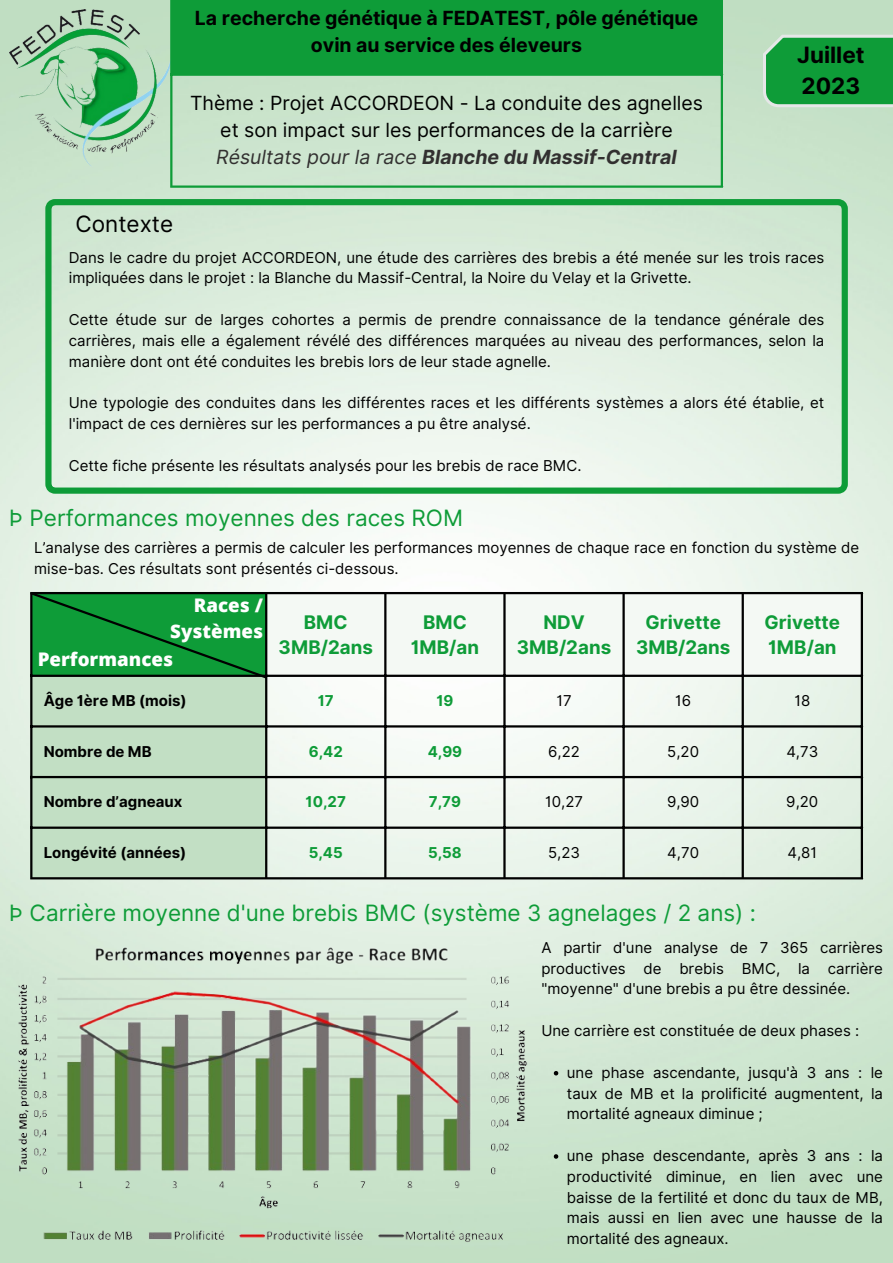
<style>
.page{position:relative;width:893px;height:1263px;background:#fff}
.page>*{position:absolute;margin:0;border:0;box-sizing:border-box;transform-origin:0 0}
.t1{font:22.5px "Inter";color:#0e9c38}
.t2{font:700 22.5px/30.9px "Inter";color:#000}
.t3{font:22.5px "Inter";color:#000}
.t4{font:19.5px/27px "Inter";color:#000;text-align:center}
.t5{font:700 19.5px/27px "Inter";color:#000;text-align:center}
.t6{font:italic 700 19.5px "Inter";color:#323030}
.t7{font:700 18.75px "Inter";color:#0e9c38}
.t8{font:800 18.75px/25.9px "Open Sans";color:#fff;text-align:right}
.t9{font:15px/20.9px "Inter";color:#000;text-align:justify}
.t10{font:700 15px "Inter";color:#000}
.t11{font:700 15px "Inter";color:#0e9c38}
.s1{font-weight:400}
</style>
<div class="page">
<img style="left:0;top:0;width:893px;height:1263px">
<svg style="left:763px;top:35px;width:130px;height:72px;background:#27a54c"></svg>
<svg style="left:45px;top:199px;width:802px;height:295px;background:#d4ead7"></svg>
<img style="left:9px;top:10px;width:161px;height:159px">
<img style="left:0;top:933px;width:541px;height:321px">
<svg style="left:554px;top:1071px;width:4px;height:4px"></svg>
<svg style="left:554px;top:1154px;width:4px;height:5px"></svg>
<div style="left:171px;top:0;width:551px;height:75px;background:#0e9c38"></div>
<hr style="left:170px;top:0;width:2px;height:185px;background:#0e9c38">
<hr style="left:721px;top:0;width:2px;height:185px;background:#0e9c38">
<hr style="left:170px;top:74px;width:553px;height:2px;background:#0e9c38">
<hr style="left:170px;top:185px;width:553px;height:3px;background:#0e9c38">
<div style="left:270px;top:594px;width:590px;height:81px;background:#f4f9f4"></div>
<div style="left:32px;top:680px;width:233px;height:197px;background:#c2dfc4"></div>
<hr style="left:30px;top:594px;width:2px;height:283px;background:#000">
<hr style="left:265px;top:594px;width:2px;height:283px;background:#000">
<hr style="left:384px;top:594px;width:2px;height:283px;background:#000">
<hr style="left:503px;top:594px;width:2px;height:283px;background:#000">
<hr style="left:622px;top:594px;width:3px;height:283px;background:#000">
<hr style="left:741px;top:594px;width:3px;height:283px;background:#000">
<hr style="left:860px;top:594px;width:3px;height:283px;background:#000">
<hr style="left:30px;top:592px;width:833px;height:2px;background:#000">
<hr style="left:30px;top:675px;width:833px;height:2px;background:#000">
<hr style="left:30px;top:725px;width:833px;height:2px;background:#000">
<hr style="left:30px;top:776px;width:833px;height:2px;background:#000">
<hr style="left:30px;top:826px;width:833px;height:3px;background:#000">
<hr style="left:30px;top:877px;width:833px;height:2px;background:#000">
<svg style="left:28px;top:590px;width:242px;height:90px;background:#1b933e"></svg>
<h2 class="t3" style="left:75px;top:210px;width:99px">Contexte</h2>
<p class="t5" style="left:195px;top:5px;width:505px">La recherche génétique à FEDATEST, pôle génétique ovin au service des éleveurs</p>
<p class="t4" style="left:190px;top:90px;width:514px">Thème : Projet ACCORDEON - La conduite des agnelles et son impact sur les performances de la carrière</p>
<p class="t6" style="left:216px;top:145px;width:462px"><span class="s1">Résultats pour la race</span> Blanche du Massif-Central</p>
<p class="t2" style="left:797px;top:39px;width:69px">Juillet<br>2023</p>
<h2 class="t9" style="left:69px;top:247px;width:757px">Dans le cadre du projet ACCORDEON, une étude des carrières des brebis a été menée sur les trois races impliquées dans le projet : la Blanche du Massif-Central, la Noire du Velay et la Grivette.</h2>
<p class="t9" style="left:69px;top:309px;width:757px">Cette étude sur de larges cohortes a permis de prendre connaissance de la tendance générale des carrières, mais elle a également révélé des différences marquées au niveau des performances, selon la manière dont ont été conduites les brebis lors de leur stade agnelle.</p>
<p class="t9" style="left:69px;top:392px;width:757px">Une typologie des conduites dans les différentes races et les différents systèmes a alors été établie, et l'impact de ces dernières sur les performances a pu être analysé.</p>
<p class="t9" style="left:69px;top:455px;width:514px">Cette fiche présente les résultats analysés pour les brebis de race BMC.</p>
<p class="t1" style="left:9px;top:504px;width:456px">Þ Performances moyennes des races ROM</p>
<p class="t9" style="left:34px;top:537px;width:826px">L’analyse des carrières a permis de calculer les performances moyennes de chaque race en fonction du système de mise-bas. Ces résultats sont présentés ci-dessous.</p>
<p class="t8" style="left:170px;top:592px;width:94px">Races /<br>Systèmes</p>
<p class="t8" style="left:38px;top:646px;width:137px">Performances</p>
<p class="t7" style="left:304px;top:610px;width:45px">BMC</p>
<p class="t7" style="left:279px;top:636px;width:96px">3MB/2ans</p>
<p class="t7" style="left:423px;top:610px;width:45px">BMC</p>
<p class="t7" style="left:411px;top:636px;width:70px">1MB/an</p>
<p class="t7" style="left:543px;top:610px;width:43px">NDV</p>
<p class="t7" style="left:517px;top:636px;width:96px">3MB/2ans</p>
<p class="t7" style="left:645px;top:610px;width:77px">Grivette</p>
<p class="t7" style="left:636px;top:636px;width:96px">3MB/2ans</p>
<p class="t7" style="left:764px;top:610px;width:77px">Grivette</p>
<p class="t7" style="left:768px;top:636px;width:70px">1MB/an</p>
<p class="t10" style="left:44px;top:692px;width:144px">Âge 1ère MB (mois)</p>
<p class="t11" style="left:318px;top:692px;width:18px">17</p>
<p class="t11" style="left:436px;top:692px;width:19px">19</p>
<p class="t9" style="left:556px;top:690px;width:17px">17</p>
<p class="t9" style="left:675px;top:690px;width:17px">16</p>
<p class="t9" style="left:794px;top:690px;width:17px">18</p>
<p class="t10" style="left:44px;top:742px;width:110px">Nombre de MB</p>
<p class="t11" style="left:309px;top:742px;width:36px">6,42</p>
<p class="t11" style="left:428px;top:742px;width:36px">4,99</p>
<p class="t9" style="left:548px;top:741px;width:33px">6,22</p>
<p class="t9" style="left:667px;top:741px;width:33px">5,20</p>
<p class="t9" style="left:786px;top:741px;width:33px">4,73</p>
<p class="t10" style="left:44px;top:793px;width:140px">Nombre d’agneaux</p>
<p class="t11" style="left:306px;top:793px;width:42px">10,27</p>
<p class="t11" style="left:429px;top:793px;width:34px">7,79</p>
<p class="t9" style="left:545px;top:791px;width:39px">10,27</p>
<p class="t9" style="left:667px;top:791px;width:34px">9,90</p>
<p class="t9" style="left:786px;top:791px;width:33px">9,20</p>
<p class="t10" style="left:44px;top:844px;width:144px">Longévité (années)</p>
<p class="t11" style="left:309px;top:844px;width:36px">5,45</p>
<p class="t11" style="left:428px;top:844px;width:35px">5,58</p>
<h3 class="t9" style="left:548px;top:842px;width:33px">5,23</h3>
<h3 class="t9" style="left:667px;top:842px;width:33px">4,70</h3>
<h2 class="t9" style="left:787px;top:842px;width:31px">4,81</h2>
<p class="t1" style="left:9px;top:900px;width:748px">Þ Carrière moyenne d'une brebis BMC (système 3 agnelages / 2 ans) :</p>
<p class="t9" style="left:541px;top:937px;width:343px">A partir d'une analyse de 7 365 carrières productives de brebis BMC, la carrière "moyenne" d'une brebis a pu être dessinée.</p>
<p class="t9" style="left:541px;top:1020px;width:319px">Une carrière est constituée de deux phases :</p>
<p class="t9" style="left:567px;top:1062px;width:317px">une phase ascendante, jusqu'à 3 ans : le taux de MB et la prolificité augmentent, la mortalité agneaux diminue ;</p>
<h1 class="t9" style="left:567px;top:1145px;width:317px">une phase descendante, après 3 ans : la productivité diminue, en lien avec une baisse de la fertilité et donc du taux de MB, mais aussi en lien avec une hausse de la mortalité des agneaux.</h1>
</div>
